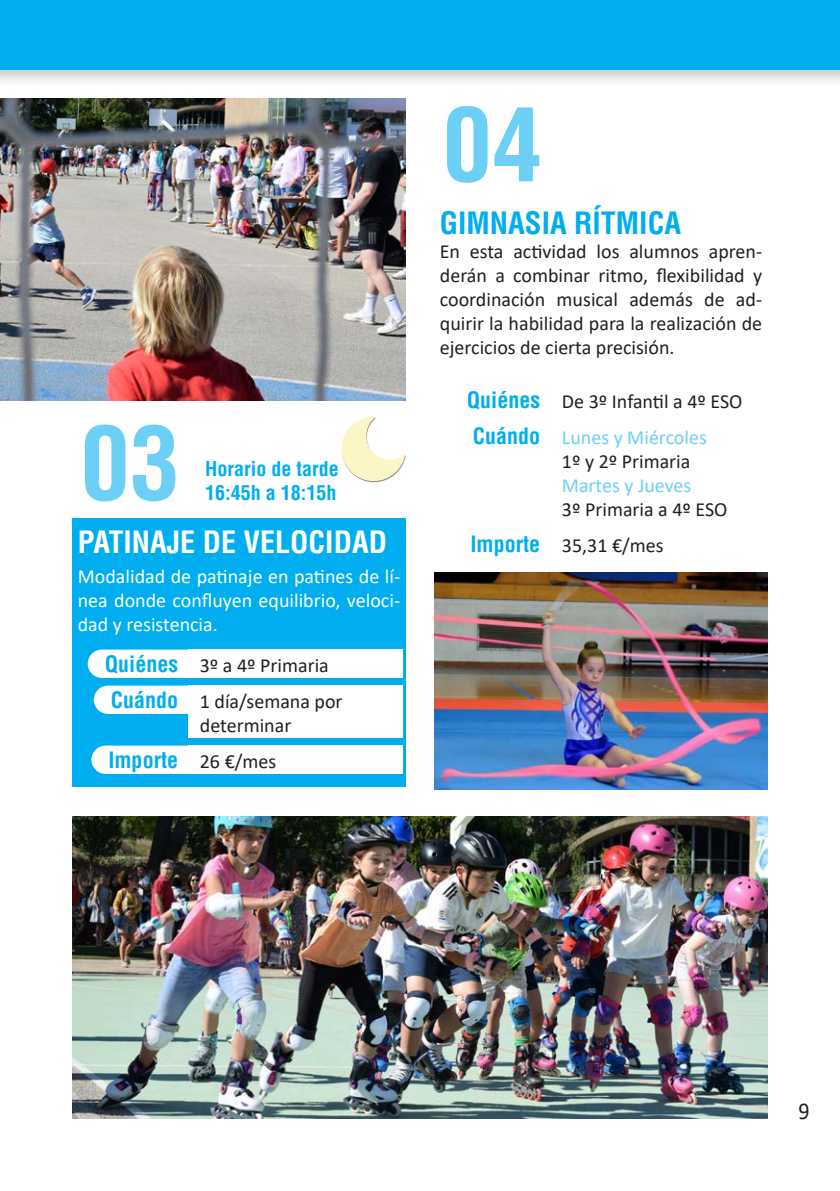
<style>
.page{position:relative;width:840px;height:1191px;background:#fff}
.page>*{position:absolute;margin:0;border:0;box-sizing:border-box;transform-origin:0 0}
.num_actividad{font:700 condensed 100px "Helvetica";color:#6bcff6}
.título_actividad{font:700 condensed 30px "Helvetica";color:#fff}
.título_actividad-2{font:700 condensed 30px "Helvetica";color:#00aeef}
.t1{font:24.2px "Calibri";color:#231f20;scale:.91 1}
.apartados_tabla{font:700 condensed 22px "Helvetica";color:#00aeef}
.Básico_sobre_blanco{font:20px/24px "Calibri";color:#231f20;text-align:justify}
.básico_tabla{font:20px/24px "Calibri";color:#231f20}
.básico_sobre_color{font:20px/24px "Calibri";color:#fff;text-align:justify}
.básico_tabla-2{font:20px "Calibri";color:#6bcff6}
.tipo_Horario{font:700 condensed 20px "Helvetica";color:#00aeef}
</style>
<div class="page">
<img style="left:72px;top:816px;width:695px;height:303px">
<img style="left:0;top:98px;width:405px;height:302px">
<img style="left:434px;top:573px;width:333px;height:216px">
<div style="left:0;top:0;width:839px;height:88px;background:#231f20;opacity:.25"></div>
<div style="left:0;top:0;width:839px;height:70px;background:#00aeef"></div>
<svg style="left:341px;top:417px;width:64px;height:65px"></svg>
<div style="left:72px;top:518px;width:333px;height:268px;background:#00aeef"></div>
<svg style="left:88px;top:649px;width:100px;height:29px;background:#f2fafe"></svg>
<div style="left:188px;top:649px;width:215px;height:29px;background:#fff"></div>
<svg style="left:94px;top:685px;width:94px;height:29px;background:#f1fafe"></svg>
<div style="left:188px;top:685px;width:215px;height:53px;background:#fff"></div>
<svg style="left:91px;top:745px;width:97px;height:29px;background:#f0fafe"></svg>
<div style="left:188px;top:745px;width:215px;height:29px;background:#fff"></div>
<p class="num_actividad" style="left:80px;top:401px;width:101px">03</p>
<p class="tipo_Horario" style="left:205px;top:456px;width:135px">Horario de tarde</p>
<p class="tipo_Horario" style="left:205px;top:480px;width:133px">16:45h a 18:15h</p>
<p class="título_actividad" style="left:78px;top:523px;width:310px">PATINAJE DE VELOCIDAD</p>
<p class="básico_sobre_color" style="left:78px;top:563px;width:324px">Modalidad de patinaje en patines de lí&shy;nea donde confluyen equilibrio, veloci&shy;dad y resistencia.</p>
<p class="apartados_tabla" style="left:105px;top:650px;width:75px">Quiénes</p>
<p class="básico_tabla" style="left:200px;top:653px;width:130px">3º a 4º Primaria</p>
<p class="apartados_tabla" style="left:111px;top:686px;width:69px">Cuándo</p>
<p class="básico_tabla" style="left:200px;top:689px;width:144px">1 día/semana por determinar</p>
<p class="apartados_tabla" style="left:108px;top:746px;width:71px">Importe</p>
<p class="básico_tabla" style="left:200px;top:749px;width:78px">26 €/mes</p>
<p class="num_actividad" style="left:442px;top:82px;width:101px">04</p>
<p class="título_actividad-2" style="left:439px;top:204px;width:242px">GIMNASIA RÍTMICA</p>
<p class="Básico_sobre_blanco" style="left:439px;top:239px;width:324px">En esta actividad los alumnos apren&shy;derán a combinar ritmo, flexibilidad y coordinación musical además de ad&shy;quirir la habilidad para la realización de ejercicios de cierta precisión.</p>
<p class="apartados_tabla" style="left:466px;top:386px;width:75px">Quiénes</p>
<p class="básico_tabla" style="left:561px;top:389px;width:182px">De 3º Infantil a 4º ESO</p>
<p class="apartados_tabla" style="left:472px;top:422px;width:69px">Cuándo</p>
<p class="básico_tabla-2" style="left:561px;top:423px;width:146px">Lunes y Miércoles</p>
<p class="básico_tabla" style="left:561px;top:449px;width:130px">1º y 2º Primaria</p>
<p class="básico_tabla-2" style="left:561px;top:471px;width:131px">Martes y Jueves</p>
<p class="básico_tabla" style="left:561px;top:497px;width:167px">3º Primaria a 4º ESO</p>
<p class="apartados_tabla" style="left:470px;top:530px;width:71px">Importe</p>
<p class="básico_tabla" style="left:561px;top:533px;width:103px">35,31 €/mes</p>
<p class="t1" style="left:797px;top:1094px;width:14px">9</p>
</div>
